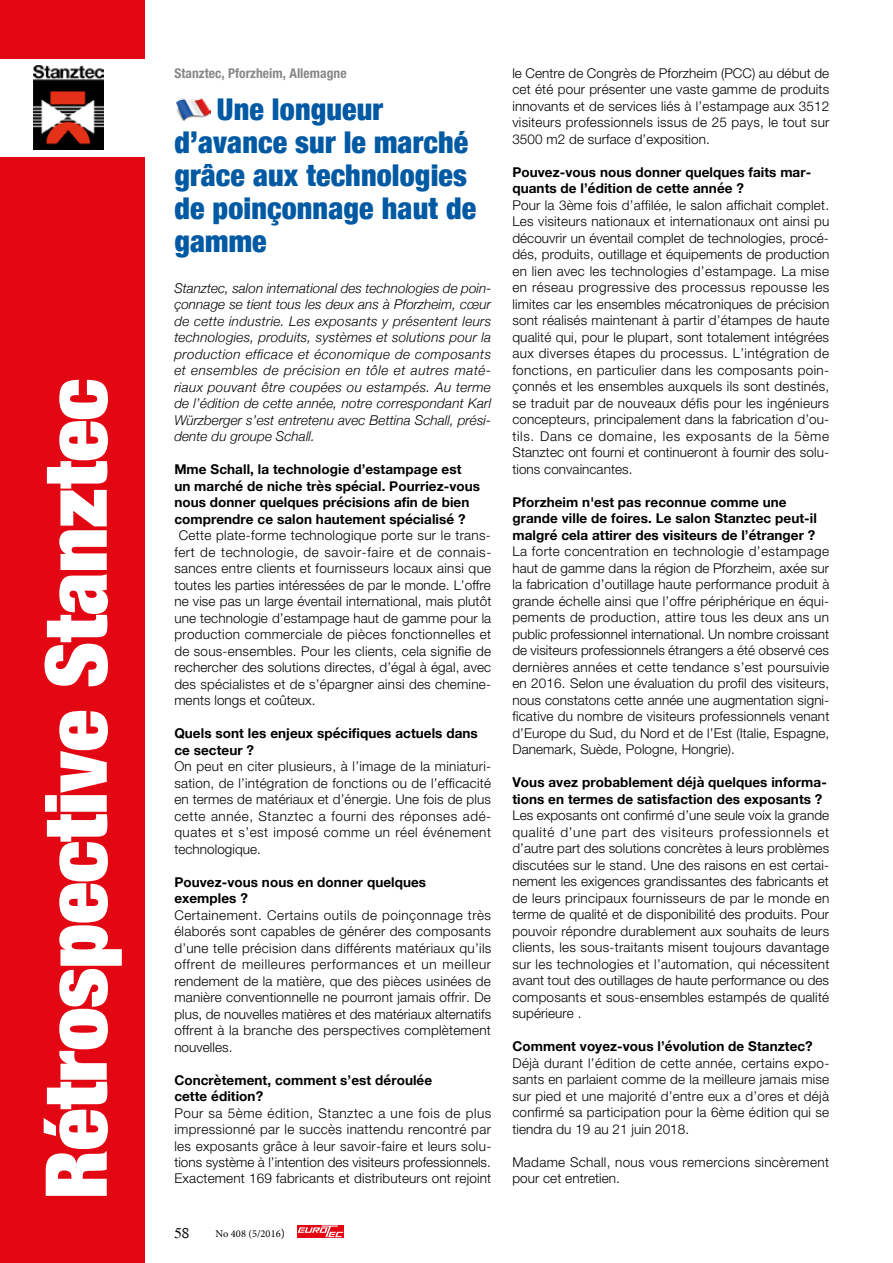
<style>
.page{position:relative;width:893px;height:1263px;background:#fff}
.page>*{position:absolute;margin:0;border:0;box-sizing:border-box;transform-origin:0 0}
.t1{font:900 expanded 85.5px "Helvetica Neue";color:#fff}
.t2{font:900 condensed 30px/33px "Helvetica Neue";letter-spacing:.005em;color:#0059a3}
.t3{font:300 13.5px/16.5px "Helvetica Neue";letter-spacing:.01em;color:#000;text-align:justify}
.t4{font:700 13.5px/16.5px "Helvetica Neue";letter-spacing:.005em;color:#000}
.t5{font:italic 300 13.5px/16.5px "Helvetica Neue";letter-spacing:.005em;color:#000;text-align:justify}
.t6{font:700 condensed 13.5px "Helvetica Neue";letter-spacing:.005em;color:#878787}
.t7{font:10.5px "Minion Pro";color:#000}
.s1{font-size:12px}
</style>
<div class="page">
<div style="left:297px;top:1225px;width:47px;height:12px;background:#e30613"></div>
<svg style="left:298px;top:1225px;width:45px;height:12px"></svg>
<img style="left:176px;top:97px;width:35px;height:24px">
<div style="left:0;top:0;width:145px;height:1263px;background:#e30613"></div>
<div style="left:0;top:60px;width:145px;height:84px;background:#fff"></div>
<div style="left:0;top:65px;width:144px;height:92px;background:#fff"></div>
<img style="left:33px;top:65px;width:71px;height:85px">
<h1 class="t1" style="left:22px;top:1199px;width:821px;rotate:-90deg">Rétrospective Stanztec</h1>
<p class="t6" style="left:174px;top:65px;width:174px">Stanztec, Pforzheim, Allemagne</p>
<h2 class="t2" style="left:174px;top:91px;width:303px;text-indent:43px">Une longueur d’avance sur le marché grâce aux technologies de poinçonnage haut de gamme</h2>
<p class="t5" style="left:174px;top:279px;width:318px">Stanztec, salon international des technologies de poin&shy;çonnage se tient tous les deux ans à Pforzheim, cœur de cette industrie. Les exposants y présentent leurs technologies, produits, systèmes et solutions pour la production efficace et économique de composants et ensembles de précision en tôle et autres maté&shy;riaux pouvant être coupées ou estampés. Au terme de l’édition de cette année, notre correspondant Karl Würzberger s’est entretenu avec Bettina Schall, prési&shy;dente du groupe Schall.</p>
<p class="t4" style="left:174px;top:461px;width:307px">Mme Schall, la technologie d’estampage est un marché de niche très spécial. Pourriez-vous nous donner quelques précisions afin de bien comprendre ce salon hautement spécialisé ?</p>
<p class="t3" style="left:174px;top:527px;width:318px;text-indent:4px">Cette plate-forme technologique porte sur le trans&shy;fert de technologie, de savoir-faire et de connais&shy;sances entre clients et fournisseurs locaux ainsi que toutes les parties intéressées de par le monde. L’offre ne vise pas un large éventail international, mais plutôt une technologie d’estampage haut de gamme pour la production commerciale de pièces fonctionnelles et de sous-ensembles. Pour les clients, cela signifie de rechercher des solutions directes, d’égal à égal, avec des spécialistes et de s’épargner ainsi des chemine&shy;ments longs et coûteux.</p>
<p class="t4" style="left:174px;top:725px;width:305px">Quels sont les enjeux spécifiques actuels dans ce secteur ?</p>
<p class="t3" style="left:174px;top:758px;width:318px">On peut en citer plusieurs, à l’image de la miniaturi&shy;sation, de l’intégration de fonctions ou de l’efficacité en termes de matériaux et d’énergie. Une fois de plus cette année, Stanztec a fourni des réponses adé&shy;quates et s’est imposé comme un réel événement technologique.</p>
<p class="t4" style="left:174px;top:874px;width:253px">Pouvez-vous nous en donner quelques exemples ?</p>
<p class="t3" style="left:174px;top:906px;width:318px">Certainement. Certains outils de poinçonnage très élaborés sont capables de générer des composants d’une telle précision dans différents matériaux qu’ils offrent de meilleures performances et un meilleur rendement de la matière, que des pièces usinées de manière conventionnelle ne pourront jamais offrir. De plus, de nouvelles matières et des matériaux alternatifs offrent à la branche des perspectives complètement nouvelles.</p>
<p class="t4" style="left:174px;top:1072px;width:259px">Concrètement, comment s’est déroulée cette édition?</p>
<p class="t3" style="left:174px;top:1104px;width:318px">Pour sa 5ème édition, Stanztec a une fois de plus impressionné par le succès inattendu rencontré par les exposants grâce à leur savoir-faire et leurs solu&shy;tions système à l’intention des visiteurs professionnels.<br>Exactement 169 fabricants et distributeurs ont rejoint</p>
<p class="t7" style="left:215px;top:1227px;width:71px">No 408 (5/2016<span class="s1">)</span></p>
<p class="t3" style="left:512px;top:64px;width:319px">le Centre de Congrès de Pforzheim (PCC) au début de cet été pour présenter une vaste gamme de produits innovants et de services liés à l’estampage aux 3512 visiteurs professionnels issus de 25 pays, le tout sur 3500 m2 de surface d’exposition.</p>
<p class="t4" style="left:512px;top:164px;width:300px">Pouvez-vous nous donner quelques faits mar&shy;quants de l’édition de cette année ?</p>
<p class="t3" style="left:512px;top:196px;width:319px">Pour la 3ème fois d’affilée, le salon affichait complet.<br>Les visiteurs nationaux et internationaux ont ainsi pu découvrir un éventail complet de technologies, procé&shy;dés, produits, outillage et équipements de production en lien avec les technologies d’estampage. La mise en réseau progressive des processus repousse les limites car les ensembles mécatroniques de précision sont réalisés maintenant à partir d’étampes de haute qualité qui, pour le plupart, sont totalement intégrées aux diverses étapes du processus. L’intégration de fonctions, en particulier dans les composants poin&shy;çonnés et les ensembles auxquels ils sont destinés, se traduit par de nouveaux défis pour les ingénieurs concepteurs, principalement dans la fabrication d’ou&shy;tils. Dans ce domaine, les exposants de la 5ème Stanztec ont fourni et continueront à fournir des solu&shy;tions convaincantes.</p>
<p class="t4" style="left:512px;top:494px;width:306px">Pforzheim n'est pas reconnue comme une grande ville de foires. Le salon Stanztec peut-il malgré cela attirer des visiteurs de l’étranger ?</p>
<p class="t3" style="left:512px;top:543px;width:318px">La forte concentration en technologie d’estampage haut de gamme dans la région de Pforzheim, axée sur la fabrication d’outillage haute performance produit à grande échelle ainsi que l’offre périphérique en équi&shy;pements de production, attire tous les deux ans un public professionnel international. Un nombre croissant de visiteurs professionnels étrangers a été observé ces dernières années et cette tendance s’est poursuivie en 2016. Selon une évaluation du profil des visiteurs, nous constatons cette année une augmentation signi&shy;ficative du nombre de visiteurs professionnels venant d’Europe du Sud, du Nord et de l’Est (Italie, Espagne, Danemark, Suède, Pologne, Hongrie).</p>
<p class="t4" style="left:512px;top:775px;width:316px">Vous avez probablement déjà quelques informa&shy;tions en termes de satisfaction des exposants ?</p>
<p class="t3" style="left:512px;top:807px;width:318px">Les exposants ont confirmé d’une seule voix la grande qualité d’une part des visiteurs professionnels et d’autre part des solutions concrètes à leurs problèmes discutées sur le stand. Une des raisons en est certai&shy;nement les exigences grandissantes des fabricants et de leurs principaux fournisseurs de par le monde en terme de qualité et de disponibilité des produits. Pour pouvoir répondre durablement aux souhaits de leurs clients, les sous-traitants misent toujours davantage sur les technologies et l’automation, qui nécessitent avant tout des outillages de haute performance ou des composants et sous-ensembles estampés de qualité supérieure .</p>
<p class="t4" style="left:512px;top:1038px;width:302px">Comment voyez-vous l’évolution de Stanztec?</p>
<p class="t3" style="left:512px;top:1054px;width:318px">Déjà durant l’édition de cette année, certains expo&shy;sants en parlaient comme de la meilleure jamais mise sur pied et une majorité d’entre eux a d’ores et déjà confirmé sa participation pour la 6ème édition qui se tiendra du 19 au 21 juin 2018.</p>
<p class="t3" style="left:512px;top:1153px;width:318px">Madame Schall, nous vous remercions sincèrement</p>
<p class="t3" style="left:512px;top:1170px;width:109px">pour cet entretien.</p>
</div>
